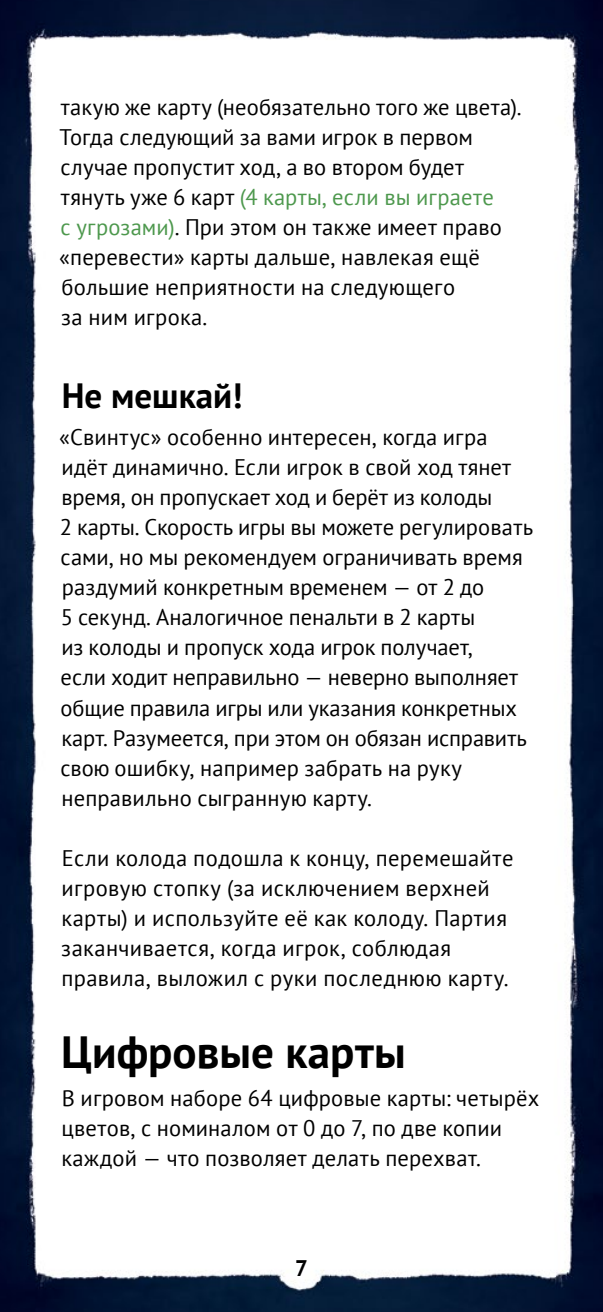
<style>
.page{position:relative;width:603px;height:1312px;background:#fff}
.page>*{position:absolute;margin:0;border:0;box-sizing:border-box;transform-origin:0 0}
.t1{font:700 45px "PT Sans";color:#000}
.t2{font:700 35px "PT Sans";color:#000}
.t3{font:22.5px/30px "PT Sans";letter-spacing:.005em;color:#000}
.t4{font:700 22.5px "PT Sans";color:#000}
.s1{color:#4d984d}
</style>
<div class="page">
<img style="left:0;top:0;width:602px;height:1311px">
<p class="t3" style="left:59px;top:92px;width:464px">такую же карту (необязательно того же цвета).<br>Тогда следующий за вами игрок в первом случае пропустит ход, а во втором будет тянуть уже 6 карт <span class="s1">(4 карты, если вы играете<br>с угрозами)</span>. При этом он также имеет право «перевести» карты дальше, навлекая ещё большие неприятности на следующего<br>за ним игрока.</p>
<h2 class="t2" style="left:62px;top:372px;width:182px">Не мешкай!</h2>
<p class="t3" style="left:59px;top:422px;width:475px">«Свинтус» особенно интересен, когда игра идёт динамично. Если игрок в свой ход тянет время, он пропускает ход и берёт из колоды<br>2 карты. Скорость игры вы можете регулировать сами, но мы рекомендуем ограничивать время раздумий конкретным временем — от 2 до<br>5 секунд. Аналогичное пенальти в 2 карты<br>из колоды и пропуск хода игрок получает,<br>если ходит неправильно — неверно выполняет общие правила игры или указания конкретных карт. Разумеется, при этом он обязан исправить свою ошибку, например забрать на руку неправильно сыгранную карту.</p>
<p class="t3" style="left:61px;top:842px;width:453px">Если колода подошла к концу, перемешайте игровую стопку (за исключением верхней карты) и используйте её как колоду. Партия заканчивается, когда игрок, соблюдая правила, выложил с руки последнюю карту.</p>
<h1 class="t1" style="left:61px;top:1022px;width:346px">Цифровые карты</h1>
<p class="t3" style="left:61px;top:1082px;width:479px">В игровом наборе 64 цифровые карты: четырёх цветов, с номиналом от 0 до 7, по две копии каждой — что позволяет делать перехват.</p>
<p class="t4" style="left:295px;top:1252px;width:14px">7</p>
</div>
